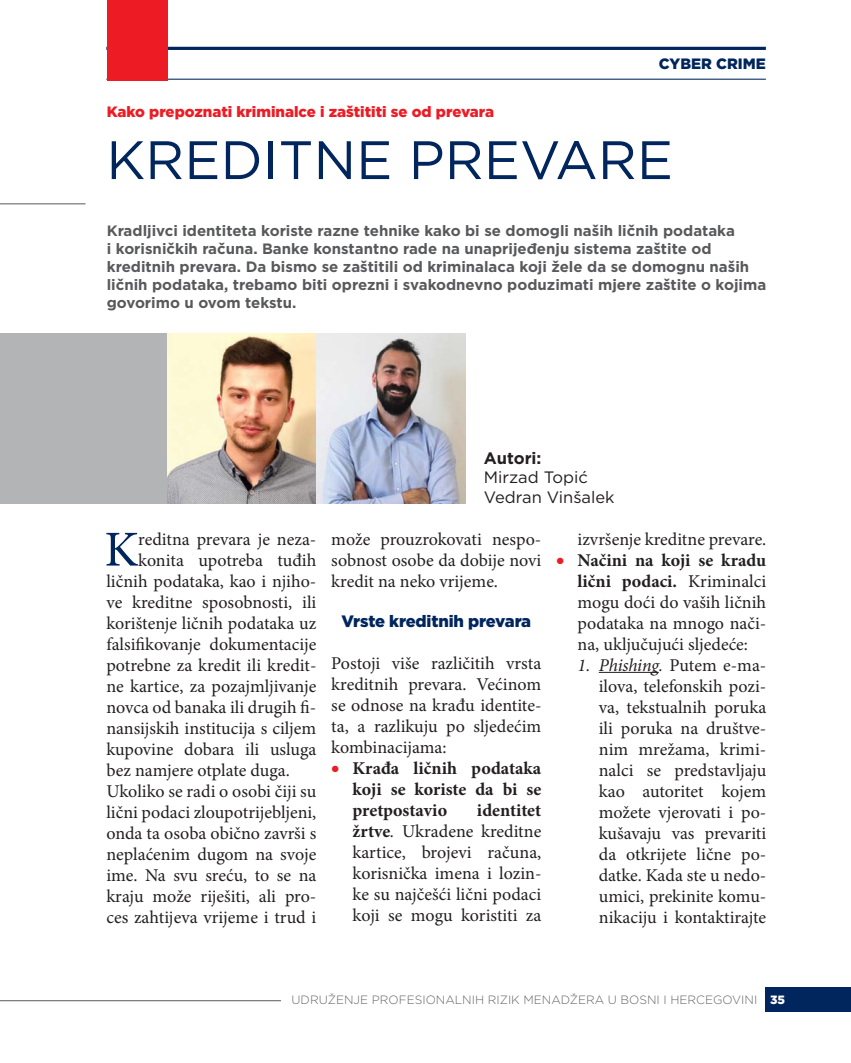
<style>
.page{position:relative;width:851px;height:1063px;background:#fff}
.page>*{position:absolute;margin:0;border:0;box-sizing:border-box;transform-origin:0 0}
.t1{font:54px "Gotham";color:#00265d}
.t2{font:50.25px "Minion Pro";color:#00265d}
.t3{font:18px/21px "Minion Pro";color:#231f20;text-align:justify}
.t4{font:700 18px/21px "Minion Pro";color:#231f20;text-align:justify}
.t5{font:16.5px/19.8px "Gotham";color:#231f20}
.t6{font:900 16.5px "Gotham";letter-spacing:-.01em;color:#00265d}
.t7{font:700 16.5px "Gotham";color:#231f20}
.t8{font:700 15px/18px "Gotham";color:#58595b}
.t9{font:900 15px "Gotham";color:#ed1c24}
.t10{font:900 15px "Gotham";color:#00265d}
.t11{font:300 12px "Gotham";color:#636466}
.t12{font:900 12px "Gotham";color:#fff}
.s1{font-weight:700}
.s2{font-style:italic}
</style>
<div class="page">
<div style="left:765px;top:987px;width:85px;height:24px;background:#00265d"></div>
<hr style="left:106px;top:47px;width:659px;height:3px;background:#00265d">
<hr style="left:106px;top:79px;width:659px;height:1px;background:#00265d">
<hr style="left:598px;top:672px;width:60px;height:1px;background:#231f20">
<div style="left:0;top:333px;width:295px;height:170px;background:#b2b4b6"></div>
<hr style="left:0;top:203px;width:85px;height:1px;background:#636466">
<img style="left:167px;top:333px;width:298px;height:170px">
<div style="left:107px;top:0;width:60px;height:81px;background:#ed1c24"></div>
<hr style="left:0;top:1000px;width:281px;height:1px;background:#636466">
<p class="t9" style="left:107px;top:106px;width:388px">Kako prepoznati kriminalce i zaštititi se od prevara</p>
<p class="t10" style="left:659px;top:58px;width:108px">CYBER CRIME</p>
<h1 class="t1" style="left:106px;top:135px;width:568px">KREDITNE PREVARE</h1>
<p class="t8" style="left:107px;top:222px;width:661px">Kradljivci identiteta koriste razne tehnike kako bi se domogli naših ličnih podataka<br>i korisničkih računa. Banke konstantno rade na unaprijeđenju sistema zaštite od kreditnih prevara. Da bismo se zaštitili od kriminalaca koji žele da se domognu naših ličnih podataka, trebamo biti oprezni i svakodnevno poduzimati mjere zaštite o kojima govorimo u ovom tekstu.</p>
<h2 class="t2" style="left:104px;top:530px;width:35px">K</h2>
<p class="t3" style="left:138px;top:530px;width:180px">reditna prevara je neza-</p>
<p class="t3" style="left:138px;top:551px;width:179px">konita upotreba tuđih</p>
<p class="t3" style="left:106px;top:572px;width:211px">ličnih podataka, kao i njiho-</p>
<p class="t3" style="left:106px;top:593px;width:211px">ve kreditne sposobnosti, ili</p>
<p class="t3" style="left:106px;top:614px;width:211px">korištenje ličnih podataka uz</p>
<p class="t3" style="left:106px;top:635px;width:211px">falsifikovanje dokumentacije</p>
<p class="t3" style="left:106px;top:656px;width:211px">potrebne za kredit ili kredit-</p>
<p class="t3" style="left:106px;top:677px;width:211px">ne kartice, za pozajmljivanje</p>
<p class="t3" style="left:106px;top:698px;width:211px">novca od banaka ili drugih fi-</p>
<p class="t3" style="left:106px;top:719px;width:211px">nansijskih institucija s ciljem</p>
<p class="t3" style="left:106px;top:740px;width:211px">kupovine dobara ili usluga</p>
<p class="t3" style="left:106px;top:761px;width:185px">bez namjere otplate duga.</p>
<p class="t3" style="left:106px;top:782px;width:211px">Ukoliko se radi o osobi čiji su</p>
<p class="t3" style="left:106px;top:803px;width:211px">lični podaci zloupotrijebljeni,</p>
<p class="t3" style="left:106px;top:824px;width:211px">onda ta osoba obično završi s</p>
<p class="t3" style="left:106px;top:845px;width:211px">neplaćenim dugom na svoje</p>
<p class="t3" style="left:106px;top:866px;width:211px">ime. Na svu sreću, to se na</p>
<p class="t3" style="left:106px;top:887px;width:211px">kraju može riješiti, ali pro-</p>
<p class="t3" style="left:106px;top:908px;width:211px">ces zahtijeva vrijeme i trud i</p>
<p class="t7" style="left:484px;top:451px;width:59px">Autori:</p>
<p class="t5" style="left:484px;top:469px;width:132px">Mirzad Topić<br>Vedran Vinšalek</p>
<p class="t3" style="left:331px;top:530px;width:211px">može prouzrokovati nespo&shy;sobnost osobe da dobije novi kredit na neko vrijeme.</p>
<p class="t6" style="left:341px;top:615px;width:191px">Vrste kreditnih prevara</p>
<p class="t3" style="left:331px;top:655px;width:211px">Postoji više različitih vrsta kreditnih prevara. Većinom se odnose na krađu identite&shy;ta, a razlikuju po sljedećim kombinacijama:</p>
<p class="t4" style="left:352px;top:760px;width:190px">Krađa ličnih podataka koji se koriste da bi se pretpostavio</p>
<p class="t3" style="left:352px;top:802px;width:190px;text-indent:124px"><span class="s1">identitet žrtve</span><span class="s2">.</span> Ukradene kreditne kartice, brojevi računa, korisnička imena i lozin&shy;ke su najčešći lični podaci koji se mogu koristiti za</p>
<p class="t3" style="left:577px;top:530px;width:190px">izvršenje kreditne prevare.</p>
<p class="t3" style="left:577px;top:551px;width:190px"><span class="s1">Načini na koji se kradu lični podaci.</span> Kriminalci mogu doći do vaših ličnih podataka na mnogo nači&shy;na, uključujući sljedeće:</p>
<p class="t3" style="left:598px;top:656px;width:169px;text-indent:-21px"><span class="s2">1. Phishing.</span> Putem e-ma&shy;ilova, telefonskih pozi&shy;va, tekstualnih poruka ili poruka na društve&shy;nim mrežama, krimi&shy;nalci se predstavljaju kao autoritet kojem možete vjerovati i po&shy;kušavaju vas prevariti da otkrijete lične po&shy;datke. Kada ste u nedo&shy;umici, prekinite komu&shy;nikaciju i kontaktirajte</p>
<p class="t11" style="left:291px;top:996px;width:467px">UDRUŽENJE PROFESIONALNIH RIZIK MENADŽERA U BOSNI I HERCEGOVINI</p>
<p class="t12" style="left:770px;top:995px;width:16px">35</p>
</div>
